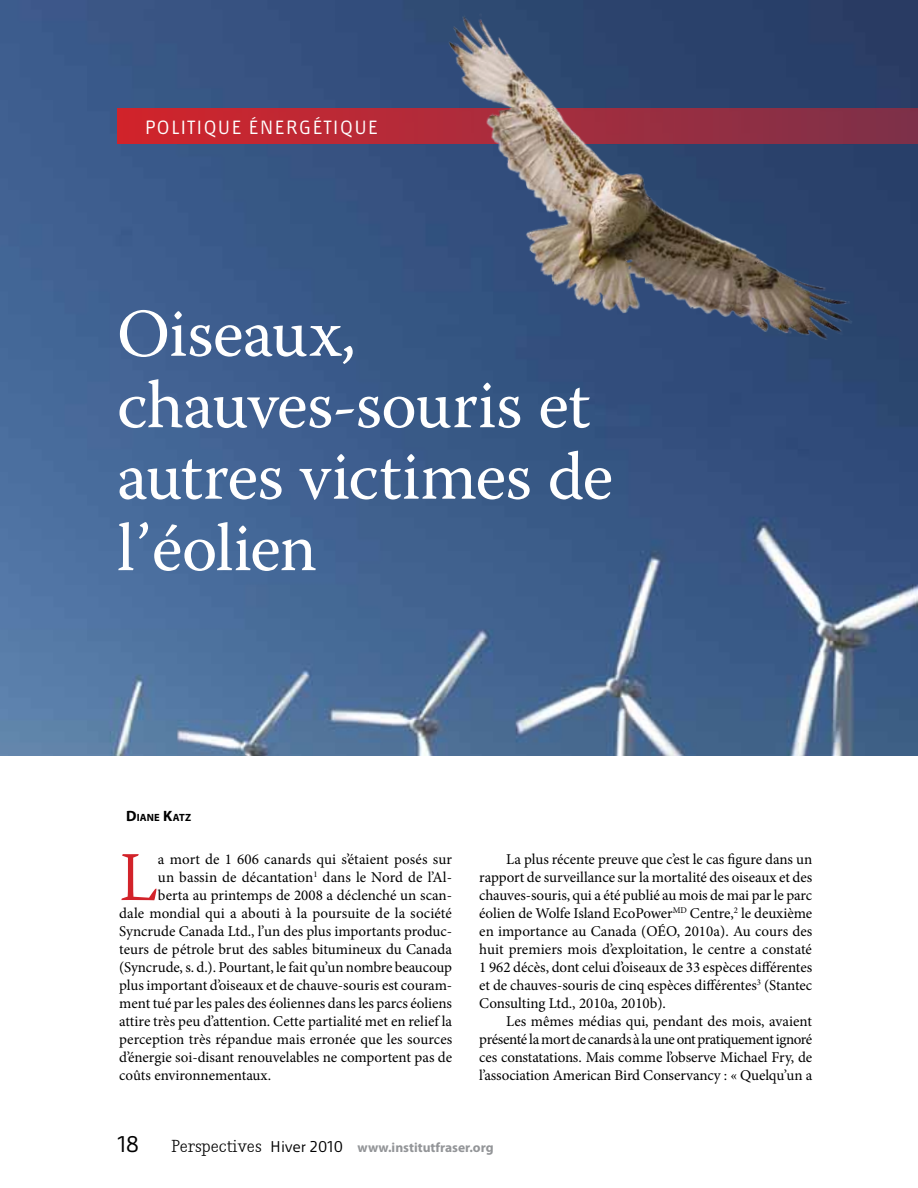
<style>
.page{position:relative;width:918px;height:1188px;background:#fff}
.page>*{position:absolute;margin:0;border:0;box-sizing:border-box;transform-origin:0 0}
.t1{font:300 69.6px "Warnock Pro";color:#d2232a}
.t2{font:67.65px/71.4px "Warnock Pro";letter-spacing:-.01em;color:#fff}
.t3{font:24px "Mr Jones";color:#000}
.t4{font:20.25px "Mr Jones";letter-spacing:.055em;color:#fff}
.t5{font:15px/18px "Minion Pro";color:#000;text-align:justify}
.t6{font:700 13.5px "Myriad Pro";color:#939598}
.t7{font:700 10.5px "Myriad Pro";letter-spacing:.01em;color:#000}
.s1{font-size:15px}
.s2{font-family:"Nadia Serif Normal";font-weight:400;font-size:16.5px;color:#000}
.s3{font-family:"Mr Jones";font-weight:400;font-size:16.5px;color:#000}
</style>
<div class="page">
<img style="left:0;top:0;width:918px;height:756px">
<svg style="left:117px;top:108px;width:801px;height:36px;fill:#c12833"></svg>
<img style="left:380px;top:0;width:476px;height:400px">
<h3 class="t4" style="left:145px;top:116px;width:235px">POLITIQUE ÉNERGÉTIQUE</h3>
<h2 class="t2" style="left:117px;top:297px;width:498px">Oiseaux, chauves-souris et autres victimes de l’éolien</h2>
<p class="t7" style="left:126px;top:812px;width:67px"><span class="s1">D</span>IANE <span class="s1">K</span>ATZ</p>
<h1 class="t1" style="left:119px;top:835px;width:40px">L</h1>
<p class="t5" style="left:158px;top:850px;width:296px">a mort de 1 606 canards qui s’étaient posés sur</p>
<p class="t5" style="left:158px;top:868px;width:296px">un bassin de décantation<sup>1</sup> dans le Nord de l’Al-</p>
<p class="t5" style="left:158px;top:886px;width:296px">berta au printemps de 2008 a déclenché un scan-</p>
<p class="t5" style="left:119px;top:904px;width:334px">dale mondial qui a abouti à la poursuite de la société</p>
<p class="t5" style="left:119px;top:922px;width:335px">Syncrude Canada Ltd., l’un des plus importants produc-</p>
<p class="t5" style="left:119px;top:940px;width:334px">teurs de pétrole brut des sables bitumineux du Canada</p>
<p class="t5" style="left:119px;top:958px;width:334px">(Syncrude, s. d.). Pourtant, le fait qu’un nombre beaucoup</p>
<p class="t5" style="left:119px;top:976px;width:335px">plus important d’oiseaux et de chauve-souris est couram-</p>
<p class="t5" style="left:119px;top:994px;width:334px">ment tué par les pales des éoliennes dans les parcs éoliens</p>
<p class="t5" style="left:119px;top:1012px;width:334px">attire très peu d’attention. Cette partialité met en relief la</p>
<p class="t5" style="left:119px;top:1030px;width:335px">perception très répandue mais erronée que les sources</p>
<p class="t5" style="left:119px;top:1048px;width:334px">d’énergie soi-disant renouvelables ne comportent pas de</p>
<p class="t5" style="left:119px;top:1066px;width:153px">coûts environnementaux.</p>
<p class="t5" style="left:479px;top:850px;width:335px;text-indent:27px">La plus récente preuve que c’est le cas figure dans un rapport de surveillance sur la mortalité des oiseaux et des chauves-souris, qui a été publié au mois de mai par le parc éolien de Wolfe Island EcoPower<sup>MD</sup> Centre,<sup>2</sup> le deuxième en importance au Canada (OÉO, 2010a). Au cours des huit premiers mois d’exploitation, le centre a constaté 1 962 décès, dont celui d’oiseaux de 33 espèces différentes et de chauves-souris de cinq espèces différentes<sup>3</sup> (Stantec Consulting Ltd., 2010a, 2010b).</p>
<p class="t5" style="left:479px;top:1012px;width:335px;text-indent:27px">Les mêmes médias qui, pendant des mois, avaient présenté la mort de canards à la une ont pratiquement ignoré ces constatations. Mais comme l’observe Michael Fry, de l’association American Bird Conservancy : « Quelqu’un a</p>
<h3 class="t3" style="left:117px;top:1131px;width:24px">18</h3>
<p class="t6" style="left:171px;top:1140px;width:324px"><span class="s2">Perspectives</span> <span class="s3">Hiver 2010</span> www.institutfraser.org</p>
</div>
